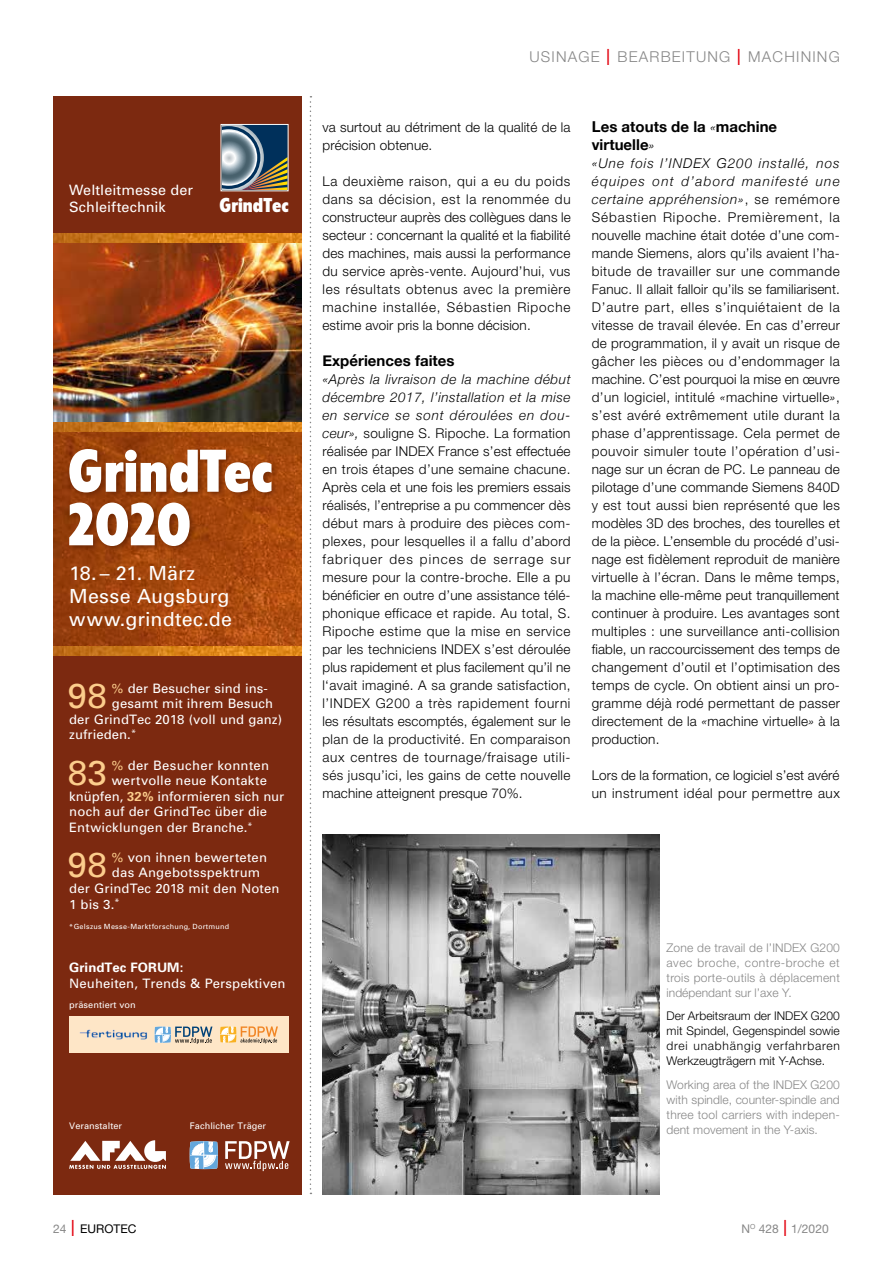
<style>
.page{position:relative;width:893px;height:1263px;background:#fff}
.page>*{position:absolute;margin:0;border:0;box-sizing:border-box;transform-origin:0 0}
.t1{font:900 condensed 59.1px/53.6px "Flyer";color:#fff}
.t2{font:34.5px "Univers";color:#fccd8c}
.t3{font:900 condensed 19.8px "Flyer";color:#fff}
.t4{font:19.5px/23.4px "Univers";letter-spacing:.01em;color:#fff}
.t5{font:700 15px/18px "Helvetica Neue";color:#000}
.t6{font:300 15px "Helvetica Neue";letter-spacing:.08em;color:#878787}
.t7{font:14.25px/17.1px "Univers";letter-spacing:.005em;color:#fff}
.t8{font:300 13.5px/18px "Helvetica Neue";letter-spacing:.01em;color:#000;text-align:justify}
.t9{font:13.05px "Univers";letter-spacing:.01em;color:#fff}
.t10{font:700 13.05px "Univers";letter-spacing:.005em;color:#fff}
.t11{font:300 12px/15px "Helvetica Neue";letter-spacing:.025em;color:#878787;text-align:justify}
.t12{font:300 12px/15px "Helvetica Neue";letter-spacing:.035em;color:#000;text-align:justify}
.t13{font:12px "Helvetica Neue";color:#878787}
.t14{font:12px "Helvetica Neue";color:#000}
.t15{font:9.15px "Univers";letter-spacing:.005em;color:#fff}
.t16{font:7.2px "Univers";letter-spacing:.035em;color:#fff}
.s1{color:#fccd8c}
.s2{font-weight:700;color:#fccd8c}
.s3{font-stretch:condensed;font-size:22.5px;color:#e30613}
.s4{font-style:italic}
.s5{font-weight:300;font-style:italic;font-size:13.5px}
.s6{color:#878787}
.s7{font-weight:300;font-stretch:condensed;font-size:22.5px;color:#e30613}
</style>
<div class="page">
<div style="left:53px;top:96px;width:248px;height:1098px;background:#7c2910"></div>
<img style="left:53px;top:243px;width:248px;height:179px">
<svg style="left:220px;top:124px;width:69px;height:67px;background:#697b82"></svg>
<svg style="left:190px;top:1141px;width:28px;height:28px"></svg>
<svg style="left:225px;top:1141px;width:65px;height:30px"></svg>
<svg style="left:69px;top:1140px;width:97px;height:29px"></svg>
<div style="left:69px;top:1016px;width:219px;height:37px;background:#fee6c7"></div>
<svg style="left:155px;top:1026px;width:57px;height:18px"></svg>
<svg style="left:220px;top:1026px;width:58px;height:17px"></svg>
<img style="left:80px;top:1029px;width:67px;height:11px">
<svg style="left:53px;top:431px;width:248px;height:215px;background:#a4460d"></svg>
<img style="left:53px;top:646px;width:248px;height:10px">
<img style="left:53px;top:422px;width:248px;height:9px">
<img style="left:53px;top:234px;width:248px;height:9px">
<div style="left:67px;top:447px;width:212px;height:107px;background:#5f1e00;opacity:.7"></div>
<img style="left:322px;top:834px;width:337px;height:360px">
<svg style="left:309px;top:96px;width:2px;height:1098px"></svg>
<p class="t7" style="left:69px;top:181px;width:125px">Weltleitmesse der<br>Schleiftechnik</p>
<h3 class="t3" style="left:220px;top:193px;width:70px">GrindTec</h3>
<h1 class="t1" style="left:68px;top:444px;width:206px">GrindTec<br>2020</h1>
<h3 class="t4" style="left:69px;top:561px;width:164px">18. – 21. März<br>Messe Augsburg www.grindtec.de</h3>
<h2 class="t2" style="left:68px;top:676px;width:40px">98</h2>
<p class="t9" style="left:112px;top:680px;width:157px"><span class="s1">%</span> der Besucher sind ins-</p>
<p class="t9" style="left:112px;top:696px;width:163px">gesamt mit ihrem Besuch</p>
<p class="t9" style="left:69px;top:712px;width:214px">der GrindTec 2018 (voll und ganz)</p>
<p class="t9" style="left:69px;top:727px;width:68px">zufrieden.<sup>*</sup></p>
<h2 class="t2" style="left:68px;top:753px;width:40px">83</h2>
<p class="t9" style="left:112px;top:757px;width:159px"><span class="s1">%</span> der Besucher konnten</p>
<p class="t9" style="left:112px;top:773px;width:157px">wertvolle neue Kontakte</p>
<p class="t9" style="left:69px;top:788px;width:217px">knüpfen, <span class="s2">32%</span> informieren sich nur</p>
<p class="t9" style="left:69px;top:804px;width:199px">noch auf der GrindTec über die</p>
<p class="t9" style="left:69px;top:819px;width:185px">Entwicklungen der Branche.<sup>*</sup></p>
<h2 class="t2" style="left:68px;top:845px;width:40px">98</h2>
<p class="t9" style="left:112px;top:850px;width:157px"><span class="s1">%</span> von ihnen bewerteten</p>
<p class="t9" style="left:112px;top:865px;width:150px">das Angebotsspektrum</p>
<p class="t9" style="left:69px;top:881px;width:212px">der GrindTec 2018 mit den Noten</p>
<p class="t9" style="left:69px;top:896px;width:52px">1 bis 3.<sup>*</sup></p>
<p class="t16" style="left:69px;top:923px;width:162px">*Gelszus Messe-Marktforschung, Dortmund</p>
<p class="t10" style="left:69px;top:960px;width:116px">GrindTec FORUM:</p>
<p class="t9" style="left:69px;top:975px;width:218px">Neuheiten, Trends &amp; Perspektiven</p>
<p class="t15" style="left:69px;top:999px;width:68px">präsentiert von</p>
<p class="t15" style="left:69px;top:1121px;width:55px">Veranstalter</p>
<p class="t15" style="left:190px;top:1121px;width:78px">Fachlicher Träger</p>
<p class="t6" style="left:529px;top:47px;width:312px">USINAGE <span class="s3">I</span> BEARBEITUNG <span class="s3">I</span> MACHINING</p>
<p class="t8" style="left:322px;top:118px;width:250px">va surtout au détriment de la qualité de la précision obtenue.</p>
<p class="t8" style="left:322px;top:172px;width:250px">La deuxième raison, qui a eu du poids dans sa décision, est la renommée du constructeur auprès des collègues dans le secteur : concernant la qualité et la fiabilité des machines, mais aussi la performance du service après-vente. Aujourd’hui, vus les résultats obtenus avec la première machine installée, Sébastien Ripoche estime avoir pris la bonne décision.</p>
<p class="t5" style="left:322px;top:352px;width:134px">Expériences faites</p>
<p class="t8" style="left:322px;top:370px;width:250px"><span class="s4">«Après la livraison de la machine début décembre 2017, l’installation et la mise en service se sont déroulées en dou&shy;ceur»,</span> souligne S. Ripoche. La formation réalisée par INDEX France s’est effectuée en trois étapes d’une semaine chacune.<br>Après cela et une fois les premiers essais réalisés, l’entreprise a pu commencer dès début mars à produire des pièces com&shy;plexes, pour lesquelles il a fallu d’abord fabriquer des pinces de serrage sur mesure pour la contre-broche. Elle a pu bénéficier en outre d’une assistance télé&shy;phonique efficace et rapide. Au total, S.<br>Ripoche estime que la mise en service par les techniciens INDEX s’est déroulée plus rapidement et plus facilement qu’il ne l‘avait imaginé. A sa grande satisfaction, l’INDEX G200 a très rapidement fourni les résultats escomptés, également sur le plan de la productivité. En comparaison aux centres de tournage/fraisage utili&shy;sés jusqu’ici, les gains de cette nouvelle machine atteignent presque 70%.</p>
<p class="t5" style="left:592px;top:118px;width:187px">Les atouts de la <span class="s5">«</span>machine virtuelle<span class="s5">»</span></p>
<p class="t8" style="left:592px;top:154px;width:250px"><span class="s4">«Une fois l’INDEX G200 installé, nos équipes ont d’abord manifesté une certaine appréhension»</span>, se remémore Sébastien Ripoche. Premièrement, la nouvelle machine était dotée d’une com&shy;mande Siemens, alors qu’ils avaient l’ha&shy;bitude de travailler sur une commande Fanuc. Il allait falloir qu’ils se familiarisent.<br>D’autre part, elles s’inquiétaient de la vitesse de travail élevée. En cas d’erreur de programmation, il y avait un risque de gâcher les pièces ou d’endommager la machine. C’est pourquoi la mise en œuvre d’un logiciel, intitulé <span class="s4">«</span>machine virtuelle<span class="s4">»</span>, s’est avéré extrêmement utile durant la phase d’apprentissage. Cela permet de pouvoir simuler toute l’opération d’usi&shy;nage sur un écran de PC. Le panneau de pilotage d’une commande Siemens 840D y est tout aussi bien représenté que les modèles 3D des broches, des tourelles et de la pièce. L’ensemble du procédé d’usi&shy;nage est fidèlement reproduit de manière virtuelle à l’écran. Dans le même temps, la machine elle-même peut tranquillement continuer à produire. Les avantages sont multiples : une surveillance anti-collision fiable, un raccourcissement des temps de changement d’outil et l’optimisation des temps de cycle. On obtient ainsi un pro&shy;gramme déjà rodé permettant de passer directement de la <span class="s4">«</span>machine virtuelle<span class="s4">»</span> à la production.</p>
<p class="t8" style="left:592px;top:766px;width:250px">Lors de la formation, ce logiciel s’est avéré un instrument idéal pour permettre aux</p>
<p class="t11" style="left:666px;top:939px;width:175px">Zone de travail de l’INDEX G200 avec broche, contre-broche et trois porte-outils à déplacement indépendant sur l’axe Y.</p>
<p class="t12" style="left:666px;top:1008px;width:175px">Der Arbeitsraum der INDEX G200 mit Spindel, Gegenspindel sowie drei unabhängig verfahrbaren Werkzeugträgern mit Y-Achse.</p>
<p class="t11" style="left:666px;top:1076px;width:175px">Working area of the INDEX G200 with spindle, counter-spindle and three tool carriers with indepen&shy;dent movement in the Y-axis.</p>
<p class="t14" style="left:53px;top:1221px;width:85px"><span class="s6">24</span> <span class="s7">I</span> EUROTEC</p>
<p class="t13" style="left:741px;top:1221px;width:89px">N<sup>O</sup> 428 <span class="s7">I</span> 1/2020</p>
</div>
